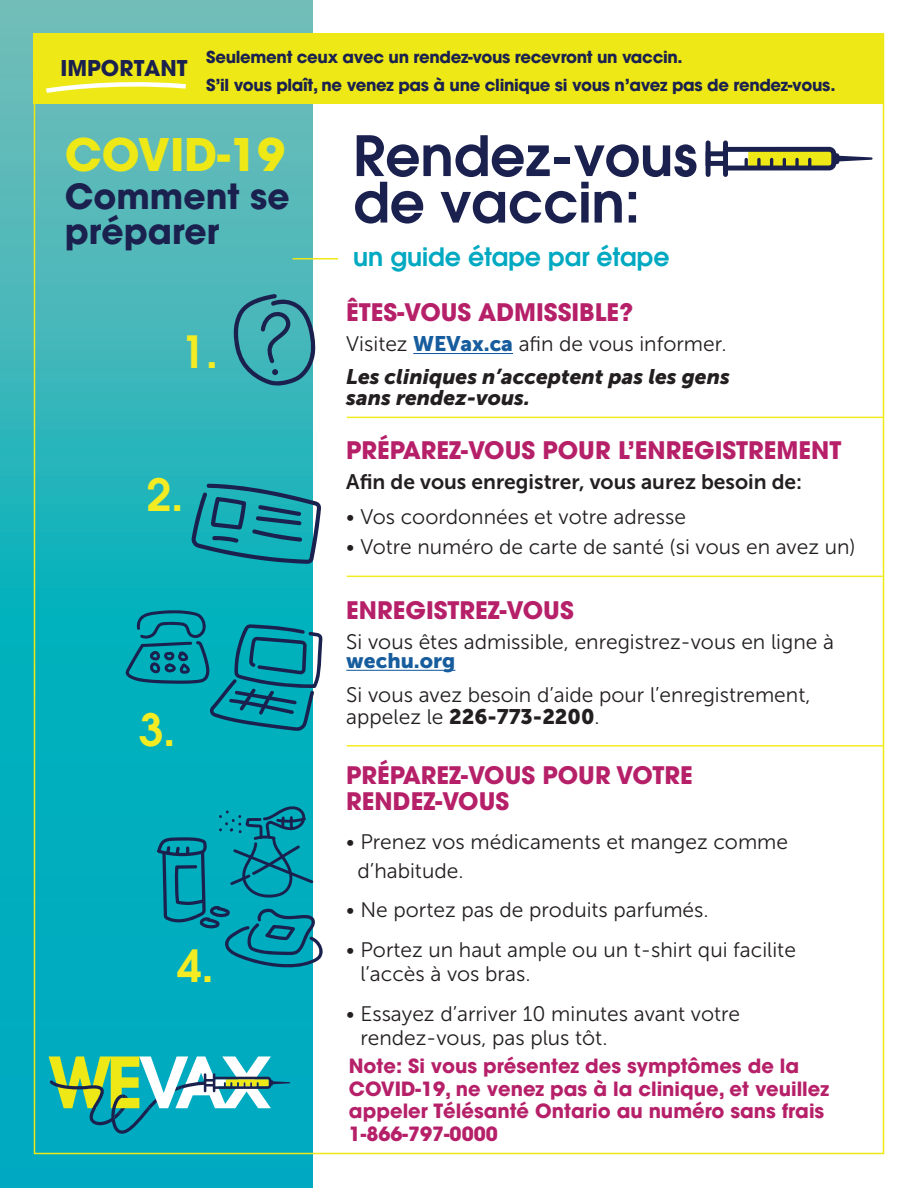
<style>
.page{position:relative;width:918px;height:1188px;background:#fff}
.page>*{position:absolute;margin:0;border:0;box-sizing:border-box;transform-origin:0 0}
.t1{font:600 55.2px/46.5px "Avant Garde LT";color:#1b214e}
.t2{font:700 44.55px "Avant Garde LT";color:#eee916}
.t3{font:600 44.1px "Avant Garde LT";color:#f4ec23}
.t4{font:700 34.5px/34.5px "Avant Garde LT";color:#1b214e}
.t5{font:600 25.2px "Avant Garde LT";color:#00a9c1}
.t6{font:700 24px/25.5px "Avant Garde LT";color:#b62069}
.t7{font:700 21.6px "Avant Garde LT";color:#1b214e}
.t8{font:21px/24px "Museo Sans 300";color:#231f20}
.t9{font:italic 21px/33px "Museo Sans 900";color:#231f20}
.t10{font:21px "Museo Sans 700";color:#231f20}
.t11{font:700 19.5px/22.5px "Avant Garde LT";color:#b62069}
.t12{font:700 16.5px "Avant Garde LT";letter-spacing:-.02em;color:#1b214e}
.s1{font-family:"Museo Sans 300";font-style:normal}
.s2{font-style:normal;color:#175d9e}
.s3{font-family:"Museo Sans 900";color:#175d9e}
.s4{font-family:"Museo Sans 900"}
</style>
<div class="page">
<svg style="left:0;top:0;width:312px;height:1188px"></svg>
<hr style="left:413px;top:353px;width:100px;height:1px;background:#175d9e">
<hr style="left:346px;top:670px;width:109px;height:1px;background:#175d9e">
<div style="left:34px;top:33px;width:850px;height:71px;background:#eee916"></div>
<hr style="left:293px;top:258px;width:45px;height:2px;background:#eee916">
<svg style="left:234px;top:294px;width:82px;height:92px"></svg>
<svg style="left:157px;top:805px;width:166px;height:163px"></svg>
<svg style="left:191px;top:484px;width:130px;height:80px"></svg>
<svg style="left:126px;top:610px;width:197px;height:121px"></svg>
<hr style="left:347px;top:417px;width:536px;height:1px;background:#f4ec23">
<hr style="left:347px;top:576px;width:536px;height:1px;background:#f4ec23">
<hr style="left:347px;top:745px;width:536px;height:2px;background:#f4ec23">
<svg style="left:46px;top:82px;width:140px;height:11px"></svg>
<div style="left:706px;top:151px;width:21px;height:15px;background:#fff;border:5px solid #1b214e"></div>
<div style="left:723px;top:143px;width:5px;height:31px;background:#1b214e"></div>
<div style="left:706px;top:143px;width:5px;height:32px;background:#1b214e"></div>
<svg style="left:720px;top:146px;width:153px;height:25px"></svg>
<svg style="left:49px;top:1056px;width:241px;height:78px"></svg>
<p class="t7" style="left:60px;top:54px;width:129px">IMPORTANT</p>
<p class="t12" style="left:206px;top:46px;width:478px">Seulement ceux avec un rendez-vous recevront un vaccin.</p>
<p class="t12" style="left:206px;top:74px;width:631px">S’il vous plaît, ne venez pas à une clinique si vous n’avez pas de rendez-vous.</p>
<p class="t2" style="left:65px;top:126px;width:222px">COVID-19</p>
<p class="t4" style="left:65px;top:179px;width:226px">Comment se préparer</p>
<p class="t3" style="left:181px;top:323px;width:39px">1.</p>
<p class="t3" style="left:147px;top:465px;width:39px">2.</p>
<p class="t3" style="left:138px;top:701px;width:39px">3.</p>
<p class="t3" style="left:177px;top:937px;width:39px">4.</p>
<p class="t1" style="left:353px;top:132px;width:346px">Rendez-vous de vaccin:</p>
<p class="t5" style="left:353px;top:241px;width:318px">un guide étape par étape</p>
<p class="t6" style="left:346px;top:299px;width:288px">ÊTES-VOUS ADMISSIBLE?</p>
<p class="t9" style="left:346px;top:327px;width:385px"><span class="s1">Visitez</span> <span class="s2">WEVax.ca</span> <span class="s1">afin de vous informer.<br></span>Les cliniques n’acceptent pas les gens</p>
<p class="t9" style="left:346px;top:381px;width:185px">sans rendez-vous.</p>
<p class="t6" style="left:346px;top:437px;width:497px">PRÉPAREZ-VOUS POUR L’ENREGISTREMENT</p>
<p class="t10" style="left:346px;top:470px;width:457px">Afin de vous enregistrer, vous aurez besoin de:</p>
<p class="t8" style="left:346px;top:505px;width:341px">• Vos coordonnées et votre adresse</p>
<p class="t8" style="left:346px;top:535px;width:511px">• Votre numéro de carte de santé (si vous en avez un)</p>
<p class="t6" style="left:346px;top:597px;width:229px">ENREGISTREZ-VOUS</p>
<p class="t8" style="left:346px;top:632px;width:489px;line-height:19.5px">Si vous êtes admissible, enregistrez-vous en ligne à <span class="s3">wechu.org</span></p>
<p class="t8" style="left:346px;top:683px;width:466px;line-height:22.5px">Si vous avez besoin d’aide pour l’enregistrement, appelez le <span class="s4">226-773-2200</span>.</p>
<p class="t6" style="left:346px;top:763px;width:348px">PRÉPAREZ-VOUS POUR VOTRE<br>RENDEZ-VOUS</p>
<p class="t8" style="left:358px;top:828px;width:432px;line-height:28.5px;text-indent:-11px">• Prenez vos médicaments et mangez comme d’habitude.</p>
<p class="t8" style="left:346px;top:898px;width:364px">• Ne portez pas de produits parfumés.</p>
<p class="t8" style="left:360px;top:938px;width:437px;text-indent:-14px">• Portez un haut ample ou un t-shirt qui facilite l’accès à vos bras.</p>
<p class="t8" style="left:360px;top:1002px;width:381px;text-indent:-14px">• Essayez d’arriver 10 minutes avant votre rendez-vous, pas plus tôt.</p>
<p class="t11" style="left:349px;top:1055px;width:482px">Note: Si vous présentez des symptômes de la COVID-19, ne venez pas à la clinique, et veuillez appeler Télésanté Ontario au numéro sans frais 1-866-797-0000</p>
</div>
